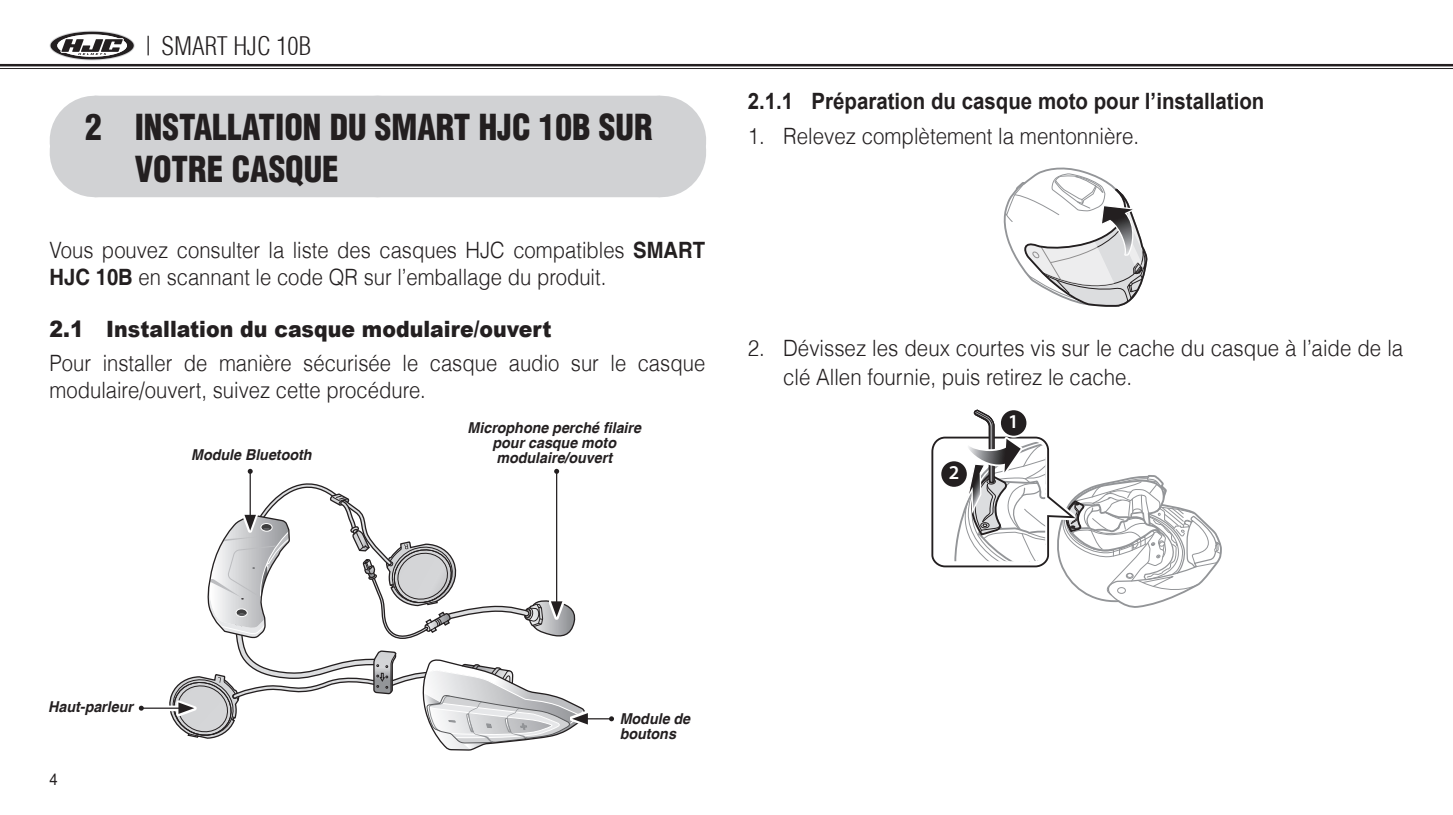
<style>
.page{position:relative;width:1453px;height:815px;background:#fff}
.page>*{position:absolute;margin:0;border:0;box-sizing:border-box;transform-origin:0 0}
.t1{font:900 condensed 35px/42px "Helvetica";color:#231f20;scale:.95 1}
.t2{font:300 condensed 25px "Helvetica";color:#231f20}
.t3{font:300 22.5px/27px "Helvetica LT";color:#231f20;scale:.9 1}
.t4{font:300 22.5px/28.2px "Helvetica LT";color:#231f20;scale:.91 1}
.t5{font:700 22.5px "Arial";color:#231f20;scale:.91 1}
.t6{font:900 22.5px "Arial";color:#231f20;scale:.91 1}
.t7{font:600 19.75px "Myriad Pro";color:#fff}
.t8{font:16.25px "Helvetica";color:#231f20;scale:.9 1}
.t9{font:italic 700 15px/15px "Helvetica";color:#231f20;scale:.95 1}
.s1{font-family:"Helvetica";font-weight:700}
</style>
<div class="page">
<svg style="left:0;top:66px;width:1453px;height:1px"></svg>
<hr style="left:0;top:64px;width:1453px;height:2px;background:#231f20">
<hr style="left:0;top:68px;width:1453px;height:1px;background:#231f20">
<svg style="left:148px;top:36px;width:1px;height:19px"></svg>
<svg style="left:50px;top:31px;width:85px;height:29px"></svg>
<div style="left:95px;top:96px;width:565px;height:90px;background:#d1d2d4"></div>
<hr style="left:660px;top:96px;width:1px;height:90px;background:#d1d2d4">
<div style="left:95px;top:107px;width:565px;height:90px;background:#d1d2d4"></div>
<hr style="left:660px;top:107px;width:1px;height:90px;background:#d1d2d4">
<hr style="left:141px;top:708px;width:41px;height:1px;background:#231f20">
<svg style="left:139px;top:706px;width:5px;height:5px"></svg>
<hr style="left:250px;top:471px;width:1px;height:48px;background:#231f20">
<svg style="left:248px;top:469px;width:5px;height:5px"></svg>
<hr style="left:556px;top:471px;width:1px;height:134px;background:#231f20">
<svg style="left:554px;top:469px;width:5px;height:5px"></svg>
<svg style="left:166px;top:483px;width:448px;height:268px"></svg>
<svg style="left:1004px;top:168px;width:143px;height:139px"></svg>
<svg style="left:931px;top:409px;width:291px;height:199px"></svg>
<p class="t2" style="left:162px;top:30px;width:151px">SMART HJC 10B</p>
<h1 class="t1" style="left:135px;top:106px;width:547px;text-indent:-50px">2 INSTALLATION DU SMART HJC 10B SUR<br>VOTRE CASQUE</h1>
<p class="t3" style="left:50px;top:237px;width:730px">Vous pouvez consulter la liste des casques HJC compatibles <span class="s1">SMART<br>HJC 10B</span> en scannant le code QR sur l’emballage du produit.</p>
<p class="t6" style="left:50px;top:313px;width:553px">2.1 Installation du casque modulaire/ouvert</p>
<p class="t3" style="left:50px;top:349px;width:730px">Pour installer de manière sécurisée le casque audio sur le casque modulaire/ouvert, suivez cette procédure.</p>
<p class="t9" style="left:191px;top:448px;width:128px">Module Bluetooth</p>
<p class="t9" style="left:468px;top:421px;width:184px;text-align:center">Microphone perché filaire pour casque moto modulaire/ouvert</p>
<p class="t5" style="left:748px;top:86px;width:569px">2.1.1 Préparation du casque moto pour l’installation</p>
<p class="t4" style="left:748px;top:122px;width:431px">1. Relevez complètement la mentonnière.</p>
<p class="t4" style="left:783px;top:334px;width:683px;text-indent:-35px">2. Dévissez les deux courtes vis sur le cache du casque à l’aide de la clé Allen fournie, puis retirez le cache.</p>
<p class="t7" style="left:949px;top:460px;width:12px">2</p>
<p class="t7" style="left:1008px;top:409px;width:12px">1</p>
<p class="t9" style="left:48px;top:700px;width:91px">Haut-parleur</p>
<p class="t8" style="left:50px;top:770px;width:11px">4</p>
<p class="t9" style="left:620px;top:712px;width:76px">Module de boutons</p>
</div>
